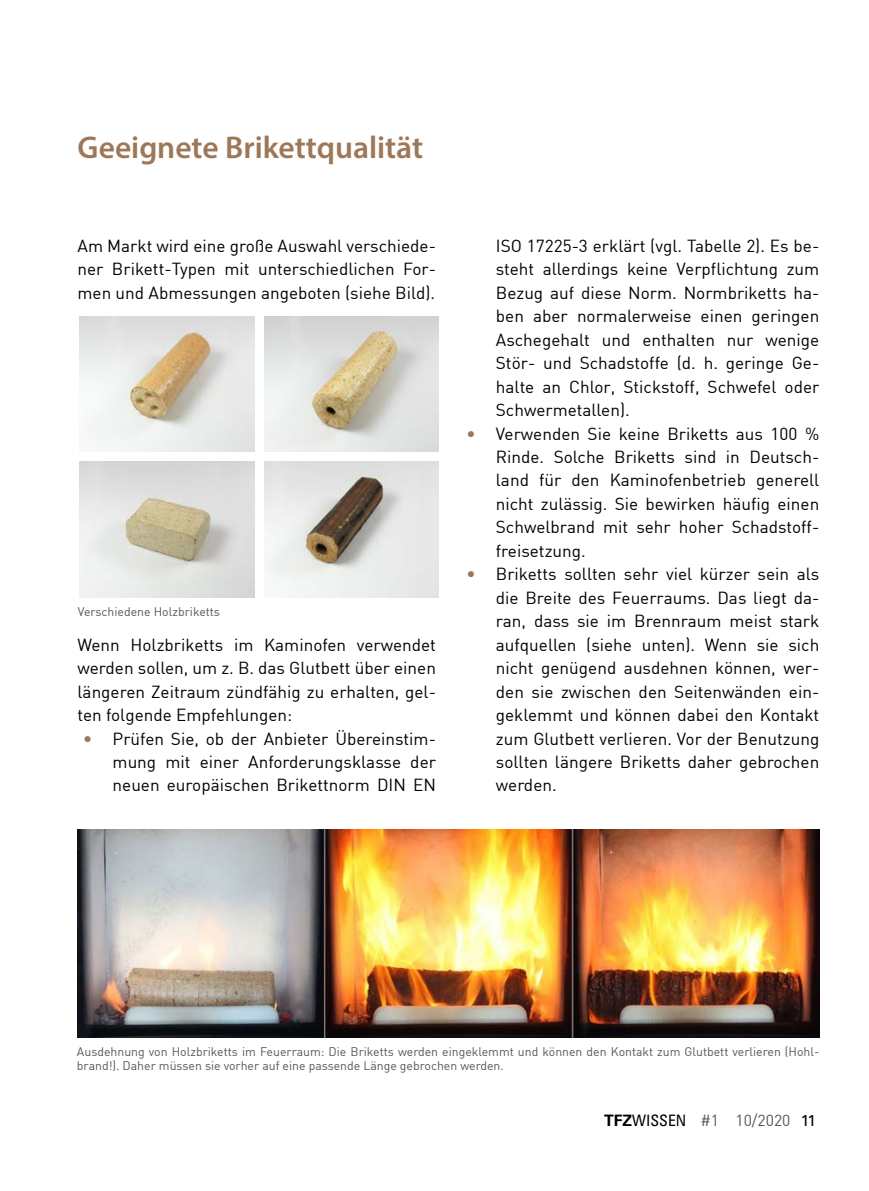
<style>
.page{position:relative;width:869px;height:1191px;background:#fff}
.page>*{position:absolute;margin:0;border:0;box-sizing:border-box;transform-origin:0 0}
.Überschrift_2{font:600 31.5px "Myriad Pro";color:#9d7858}
.Text{font:17.15px/23.4px "DIN Regular";color:#000;text-align:justify}
.t1{font:15.75px "DIN Regular";color:#575756}
.Bildunterschrift___f{font:12.25px/14px "DIN Regular";color:#575756}
.Bildunterschrift{font:12.25px "DIN Regular";color:#575756}
.s1{font-size:18.38px;color:#9d7858}
.s2{font-family:"Univers LT Std";font-weight:700;color:#000}
.s3{font-family:"Univers LT Std";font-stretch:condensed;color:#000}
.s4{font-family:"Univers LT Std";color:#000}
</style>
<div class="page">
<img style="left:309px;top:316px;width:511px;height:722px">
<svg style="left:77px;top:316px;width:232px;height:722px"></svg>
<p class="Überschrift_2" style="left:77px;top:128px;width:347px">Geeignete Brikettqualität</p>
<p class="Text" style="left:77px;top:234px;width:360px">Am Markt wird eine große Auswahl verschiede&shy;ner Brikett-Typen mit unterschiedlichen For&shy;men und Abmessungen angeboten (siehe Bild).</p>
<p class="Bildunterschrift" style="left:78px;top:604px;width:144px">Verschiedene Holzbriketts</p>
<p class="Text" style="left:77px;top:632px;width:360px">Wenn Holzbriketts im Kaminofen verwendet werden sollen, um z. B. das Glutbett über einen längeren Zeitraum zündfähig zu erhalten, gel&shy;ten folgende Empfehlungen:</p>
<p class="Text" style="left:112px;top:726px;width:325px;text-indent:-30px"><span class="s1">•</span> Prüfen Sie, ob der Anbieter Übereinstim&shy;mung mit einer Anforderungsklasse der neuen europäischen Brikettnorm DIN EN</p>
<p class="Text" style="left:495px;top:234px;width:325px">ISO 17225-3 erklärt (vgl. Tabelle 2). Es be&shy;steht allerdings keine Verpflichtung zum Bezug auf diese Norm. Normbriketts ha&shy;ben aber normalerweise einen geringen Aschegehalt und enthalten nur wenige Stör- und Schadstoffe (d. h. geringe Ge&shy;halte an Chlor, Stickstoff, Schwefel oder Schwermetallen).</p>
<p class="Text" style="left:495px;top:421px;width:325px;text-indent:-30px"><span class="s1">•</span> Verwenden Sie keine Briketts aus 100 % Rinde. Solche Briketts sind in Deutsch&shy;land für den Kaminofenbetrieb generell nicht zulässig. Sie bewirken häufig einen Schwelbrand mit sehr hoher Schadstoff&shy;freisetzung.</p>
<p class="Text" style="left:495px;top:562px;width:325px;text-indent:-30px"><span class="s1">•</span> Briketts sollten sehr viel kürzer sein als die Breite des Feuerraums. Das liegt da&shy;ran, dass sie im Brennraum meist stark aufquellen (siehe unten). Wenn sie sich nicht genügend ausdehnen können, wer&shy;den sie zwischen den Seitenwänden ein&shy;geklemmt und können dabei den Kontakt zum Glutbett verlieren. Vor der Benutzung sollten längere Briketts daher gebrochen werden.</p>
<p class="Bildunterschrift___f" style="left:77px;top:1044px;width:743px">Ausdehnung von Holzbriketts im Feuerraum: Die Briketts werden eingeklemmt und können den Kontakt zum Glutbett verlieren (Hohl&shy;brand!). Daher müssen sie vorher auf eine passende Länge gebrochen werden.</p>
<p class="t1" style="left:604px;top:1110px;width:213px"><span class="s2">TFZ</span><span class="s3">WISSEN</span> #1 10/2020 <span class="s4">11</span></p>
</div>
